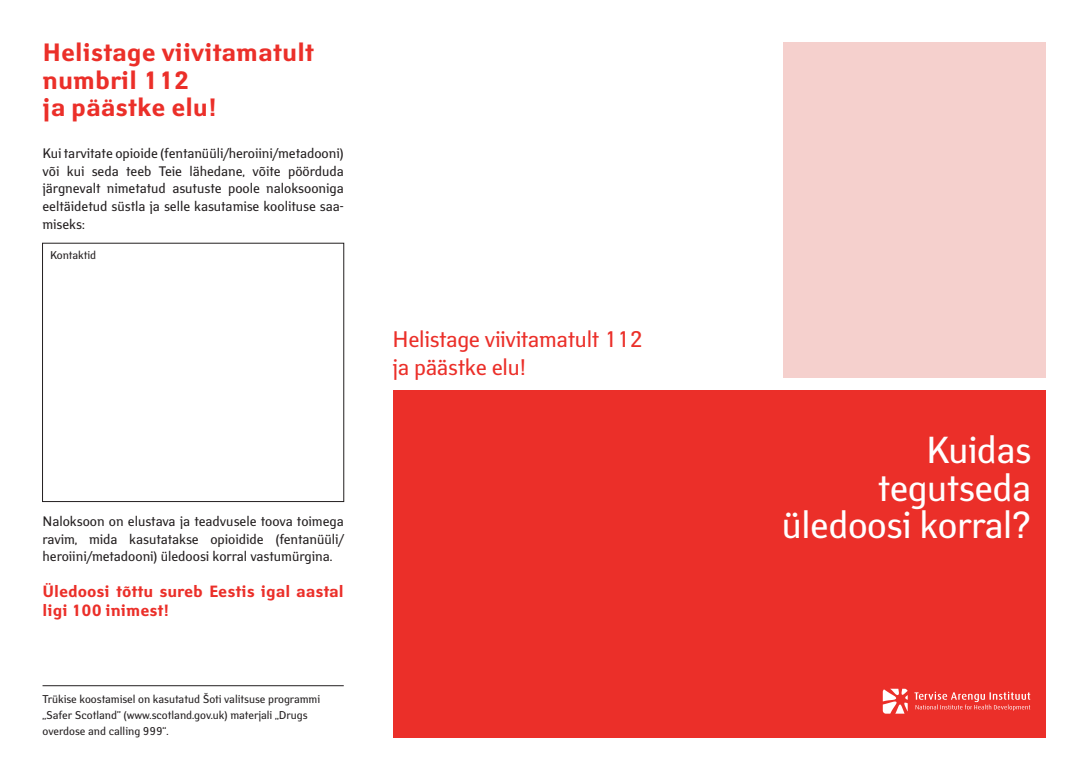
<style>
.page{position:relative;width:1088px;height:780px;background:#fff}
.page>*{position:absolute;margin:0;border:0;box-sizing:border-box;transform-origin:0 0}
.t1{font:37.5px/37.5px "Yanus";letter-spacing:-.01em;color:#fff;text-align:right}
.t2{font:700 25px/27.5px "Yanus";color:#eb2f29}
.t3{font:22.5px/27.5px "Yanus";letter-spacing:-.01em;color:#eb2f29}
.t4{font:700 16.25px/18.8px "Yanus";color:#eb2f29}
.t5{font:13.75px/17.5px "Yanus";color:#231f20;text-align:justify}
.t6{font:11.25px/16.2px "Yanus";color:#231f20}
</style>
<div class="page">
<div style="left:719px;top:390px;width:326px;height:347px;background:#eb2f29"></div>
<svg style="left:914px;top:691px;width:116px;height:19px"></svg>
<svg style="left:883px;top:688px;width:25px;height:25px"></svg>
<div style="left:393px;top:390px;width:344px;height:347px;background:#eb2f29"></div>
<hr style="left:43px;top:685px;width:301px;height:1px;background:#231f20">
<div style="left:42px;top:243px;width:302px;height:259px;border:1px solid #231f20"></div>
<div style="left:783px;top:43px;width:262px;height:334px;background:#f5d0cd"></div>
<h2 class="t2" style="left:43px;top:39px;width:273px">Helistage viivitamatult numbril 112<br>ja päästke elu!</h2>
<p class="t5" style="left:43px;top:145px;width:303px">Kui tarvitate opioide (fentanüüli/heroiini/metadooni) või kui seda teeb Teie lähedane, võite pöörduda järgnevalt nimetatud asutuste poole naloksooniga eeltäidetud süstla ja selle kasutamise koolituse saa&shy;miseks:</p>
<p class="t6" style="left:50px;top:247px;width:48px">Kontaktid</p>
<h3 class="t3" style="left:392px;top:325px;width:252px">Helistage viivitamatult 112 ja päästke elu!</h3>
<p class="t5" style="left:43px;top:512px;width:303px">Naloksoon on elustava ja teadvusele toova toimega ravim, mida kasutatakse opioidide (fentanüüli/ heroiini/metadooni) üledoosi korral vastumürgina.</p>
<p class="t4" style="left:43px;top:583px;width:303px">Üledoosi tõttu sureb Eestis igal aastal ligi 100 inimest!</p>
<p class="t6" style="left:43px;top:690px;width:279px">Trükise koostamisel on kasutatud Šoti valitsuse programmi „Safer Scotland” (www.scotland.gov.uk) materjali „Drugs overdose and calling 999“.</p>
<h1 class="t1" style="left:782px;top:431px;width:251px">Kuidas tegutseda üledoosi korral?</h1>
</div>
